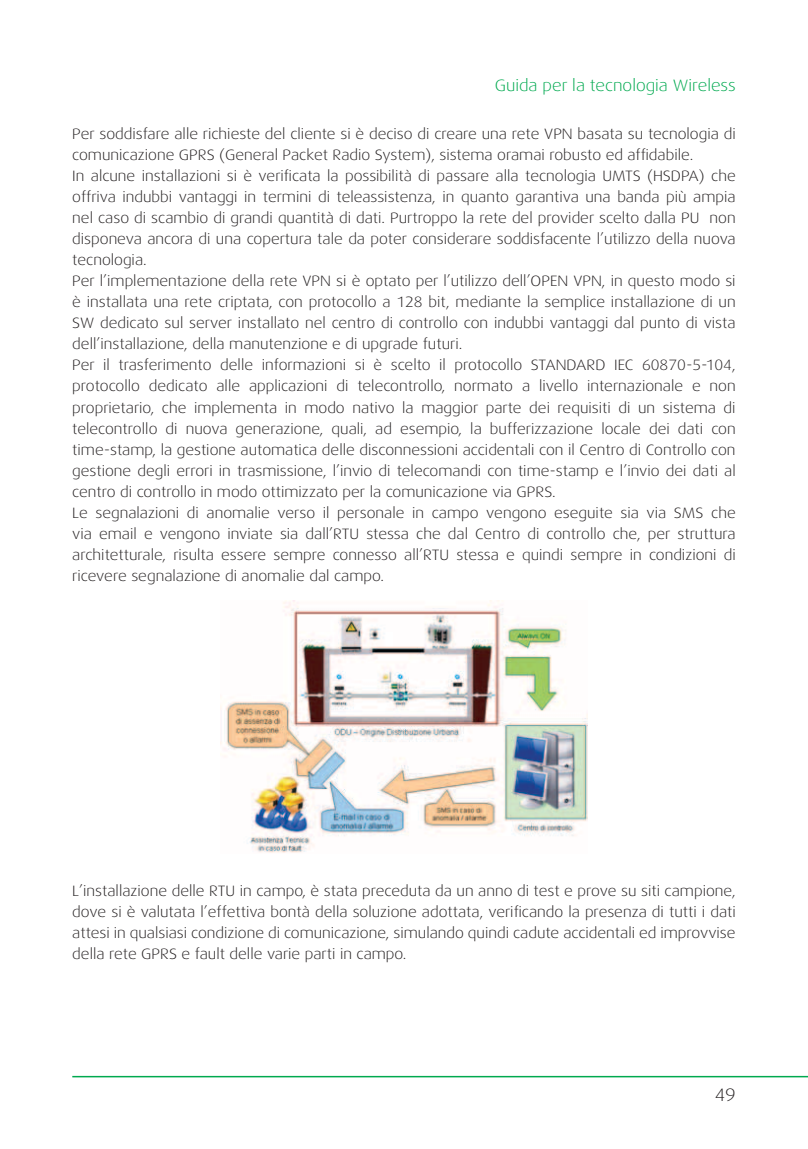
<style>
.page{position:relative;width:808px;height:1149px;background:#fff}
.page>*{position:absolute;margin:0;border:0;box-sizing:border-box;transform-origin:0 0}
.t1{font:300 18px "Dax Wide";color:#231f20}
.t2{font:300 16.5px "Dax Wide";color:#00a94f}
.t3{font:300 15px/21px "Dax Wide";color:#231f20}
</style>
<div class="page">
<hr style="left:72px;top:1075px;width:736px;height:1px;background:#00a94f">
<img style="left:221px;top:600px;width:366px;height:252px">
<p class="t2" style="left:495px;top:76px;width:242px">Guida per la tecnologia Wireless</p>
<p class="t3" style="left:72px;top:124px;width:665px">Per soddisfare alle richieste del cliente si è deciso di creare una rete VPN basata su tecnologia di comunicazione GPRS (General Packet Radio System), sistema oramai robusto ed affidabile.<br>In alcune installazioni si è verificata la possibilità di passare alla tecnologia UMTS (HSDPA) che offriva indubbi vantaggi in termini di teleassistenza, in quanto garantiva una banda più ampia nel caso di scambio di grandi quantità di dati. Purtroppo la rete del provider scelto dalla PU non disponeva ancora di una copertura tale da poter considerare soddisfacente l’utilizzo della nuova tecnologia.<br>Per l’implementazione della rete VPN si è optato per l’utilizzo dell’OPEN VPN, in questo modo si è installata una rete criptata, con protocollo a 128 bit, mediante la semplice installazione di un SW dedicato sul server installato nel centro di controllo con indubbi vantaggi dal punto di vista dell’installazione, della manutenzione e di upgrade futuri.<br>Per il trasferimento delle informazioni si è scelto il protocollo STANDARD IEC 60870-5-104, protocollo dedicato alle applicazioni di telecontrollo, normato a livello internazionale e non proprietario, che implementa in modo nativo la maggior parte dei requisiti di un sistema di telecontrollo di nuova generazione, quali, ad esempio, la bufferizzazione locale dei dati con time-stamp, la gestione automatica delle disconnessioni accidentali con il Centro di Controllo con gestione degli errori in trasmissione, l’invio di telecomandi con time-stamp e l’invio dei dati al centro di controllo in modo ottimizzato per la comunicazione via GPRS.<br>Le segnalazioni di anomalie verso il personale in campo vengono eseguite sia via SMS che via email e vengono inviate sia dall’RTU stessa che dal Centro di controllo che, per struttura architetturale, risulta essere sempre connesso all’RTU stessa e quindi sempre in condizioni di ricevere segnalazione di anomalie dal campo.</p>
<p class="t3" style="left:72px;top:880px;width:665px;text-align:justify">L’installazione delle RTU in campo, è stata preceduta da un anno di test e prove su siti campione, dove si è valutata l’effettiva bontà della soluzione adottata, verificando la presenza di tutti i dati attesi in qualsiasi condizione di comunicazione, simulando quindi cadute accidentali ed improvvise della rete GPRS e fault delle varie parti in campo.</p>
<p class="t1" style="left:715px;top:1084px;width:23px">49</p>
</div>
